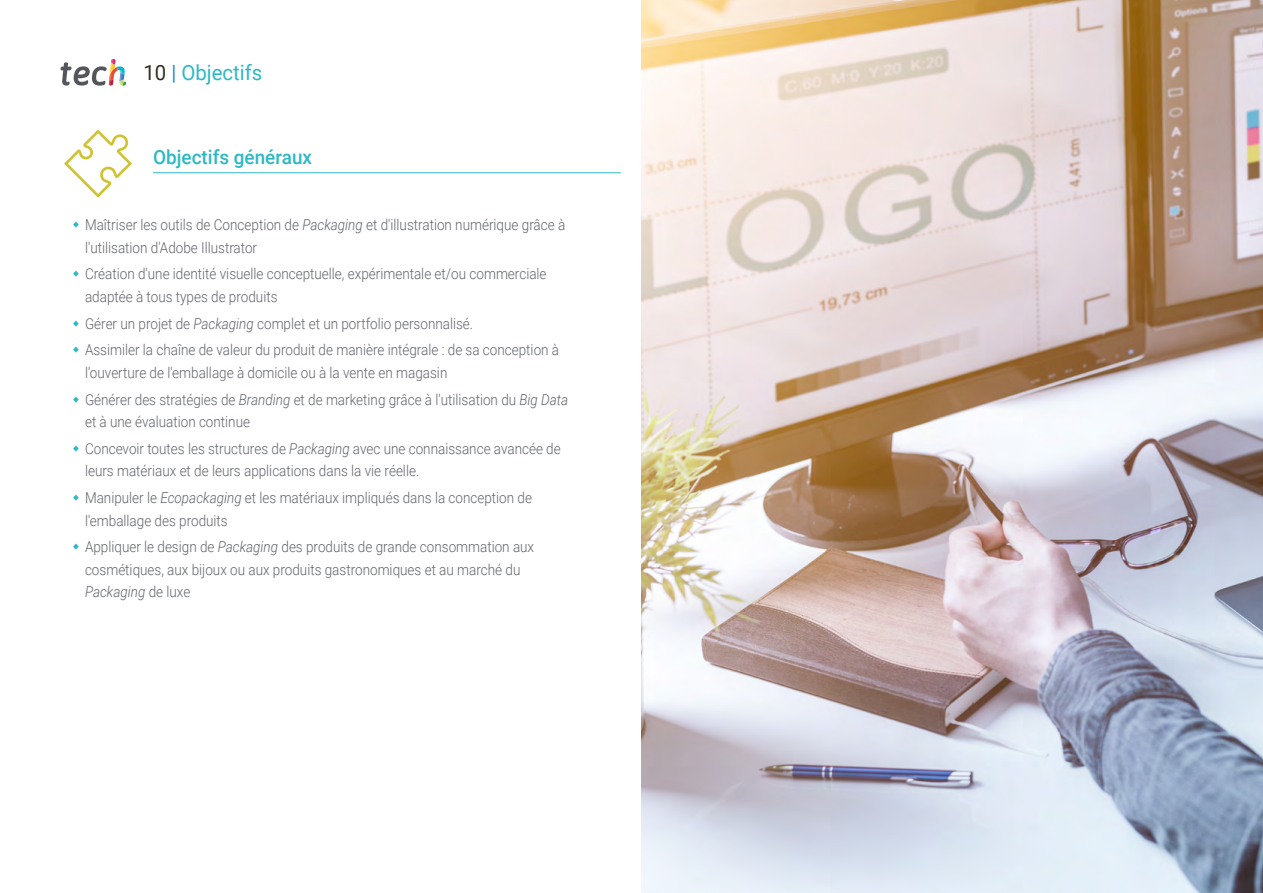
<style>
.page{position:relative;width:1263px;height:893px;background:#fff}
.page>*{position:absolute;margin:0;border:0;box-sizing:border-box;transform-origin:0 0}
.t1{font:21px "Roboto";color:#2db8c5}
.t2{font:500 19.5px "Roboto";color:#2db8c5}
.t3{font:300 15px/26.7px "Roboto";color:#61646a;scale:.9 1}
.s1{color:#312e20}
.s2{color:#2488c9}
.s3{font-style:italic}
</style>
<div class="page">
<hr style="left:153px;top:172px;width:468px;height:1px;background:#2db8c5">
<svg style="left:64px;top:129px;width:68px;height:69px"></svg>
<img style="left:641px;top:0;width:622px;height:893px">
<svg style="left:61px;top:59px;width:65px;height:27px"></svg>
<h1 class="t1" style="left:144px;top:57px;width:120px"><span class="s1">10</span> <span class="s2">|</span> Objectifs</h1>
<h2 class="t2" style="left:153px;top:144px;width:160px">Objectifs généraux</h2>
<p class="t3" style="left:85px;top:213px;width:535px;line-height:22.5px">Maîtriser les outils de Conception de <span class="s3">Packaging</span> et d'illustration numérique grâce à l'utilisation d'Adobe Illustrator</p>
<p class="t3" style="left:85px;top:262px;width:514px;line-height:22.5px">Création d'une identité visuelle conceptuelle, expérimentale et/ou commerciale adaptée à tous types de produits</p>
<p class="t3" style="left:85px;top:309px;width:528px">Gérer un projet de <span class="s3">Packaging</span> complet et un portfolio personnalisé.<br>Assimiler la chaîne de valeur du produit de manière intégrale : de sa conception à</p>
<p class="t3" style="left:85px;top:359px;width:538px">l'ouverture de l'emballage à domicile ou à la vente en magasin<br>Générer des stratégies de <span class="s3">Branding</span> et de marketing grâce à l'utilisation du <span class="s3">Big Data</span></p>
<p class="t3" style="left:85px;top:408px;width:530px">et à une évaluation continue<br>Concevoir toutes les structures de <span class="s3">Packaging</span> avec une connaissance avancée de</p>
<p class="t3" style="left:85px;top:457px;width:498px">leurs matériaux et de leurs applications dans la vie réelle.<br>Manipuler le <span class="s3">Ecopackaging</span> et les matériaux impliqués dans la conception de</p>
<p class="t3" style="left:85px;top:506px;width:501px">l'emballage des produits<br>Appliquer le design de <span class="s3">Packaging</span> des produits de grande consommation aux</p>
<p class="t3" style="left:85px;top:558px;width:485px;line-height:22.5px">cosmétiques, aux bijoux ou aux produits gastronomiques et au marché du<br><span class="s3">Packaging</span> de luxe</p>
</div>
